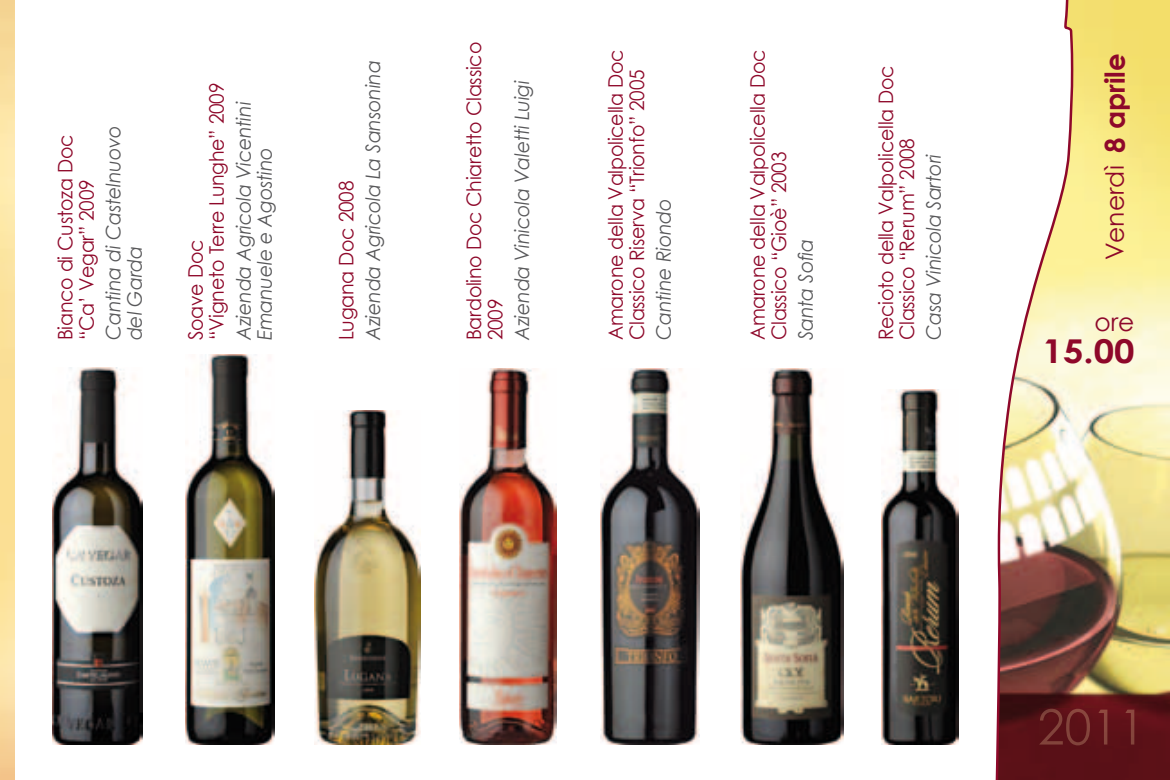
<style>
.page{position:relative;width:1170px;height:780px;background:#fff}
.page>*{position:absolute;margin:0;border:0;box-sizing:border-box;transform-origin:0 0}
.t1{font:700 32.75px "Century Gothic";color:#8e082a;scale:1.11 1}
.t2{font:25px "Century Gothic";color:#8e082a}
.t3{font:20px/21.2px "Century Gothic";letter-spacing:-.01em;color:#8e082a;scale:.95 1}
.t4{font:italic 20px/21.2px "Century Gothic";letter-spacing:-.01em;color:#58585a;scale:.95 1}
.s1{font-weight:700;font-size:27.5px}
</style>
<div class="page">
<svg style="left:995px;top:0;width:174px;height:780px"></svg>
<img style="left:1038px;top:708px;width:96px;height:37px">
<img style="left:53px;top:367px;width:89px;height:377px">
<img style="left:185px;top:354px;width:89px;height:390px">
<img style="left:314px;top:410px;width:106px;height:334px">
<img style="left:460px;top:369px;width:96px;height:375px">
<img style="left:600px;top:369px;width:100px;height:375px">
<img style="left:740px;top:369px;width:103px;height:375px">
<img style="left:881px;top:390px;width:77px;height:354px">
<p class="t3" style="left:54px;top:340px;width:218px;rotate:-90deg">Bianco di Custoza Doc “Ca’ Vegar” 2009</p>
<p class="t4" style="left:102px;top:340px;width:228px;rotate:-90deg">Cantina di Castelnuovo del Garda</p>
<p class="t3" style="left:184px;top:340px;width:272px;rotate:-90deg">Soave Doc<br>“Vigneto Terre Lunghe” 2009</p>
<p class="t4" style="left:232px;top:340px;width:253px;rotate:-90deg">Azienda Agricola Vicentini<br>Emanuele e Agostino</p>
<p class="t4" style="left:362px;top:340px;width:296px;rotate:-90deg">Azienda Agricola La Sansonina</p>
<p class="t3" style="left:335px;top:340px;width:169px;rotate:-90deg">Lugana Doc 2008</p>
<p class="t3" style="left:463px;top:340px;width:315px;rotate:-90deg">Bardolino Doc Chiaretto Classico<br>2009</p>
<p class="t4" style="left:511px;top:340px;width:275px;rotate:-90deg">Azienda Vinicola Valetti Luigi</p>
<p class="t3" style="left:604px;top:340px;width:307px;rotate:-90deg">Amarone della Valpolicella Doc<br>Classico Riserva “Trionfo” 2005</p>
<p class="t4" style="left:652px;top:340px;width:151px;rotate:-90deg">Cantine Riondo</p>
<p class="t3" style="left:746px;top:340px;width:307px;rotate:-90deg">Amarone della Valpolicella Doc<br>Classico “Gioè” 2003</p>
<p class="t4" style="left:794px;top:340px;width:108px;rotate:-90deg">Santa Sofia</p>
<p class="t3" style="left:874px;top:340px;width:291px;rotate:-90deg">Recioto della Valpolicella Doc<br>Classico “Rerum” 2008</p>
<p class="t4" style="left:922px;top:340px;width:197px;rotate:-90deg">Casa Vinicola Sartori</p>
<p class="t2" style="left:1097px;top:260px;width:208px;rotate:-90deg">Venerdì <span class="s1">8 aprile</span></p>
<p class="t2" style="left:1094px;top:304px;width:42px">ore</p>
<h1 class="t1" style="left:1042px;top:326px;width:84px">15.00</h1>
</div>
